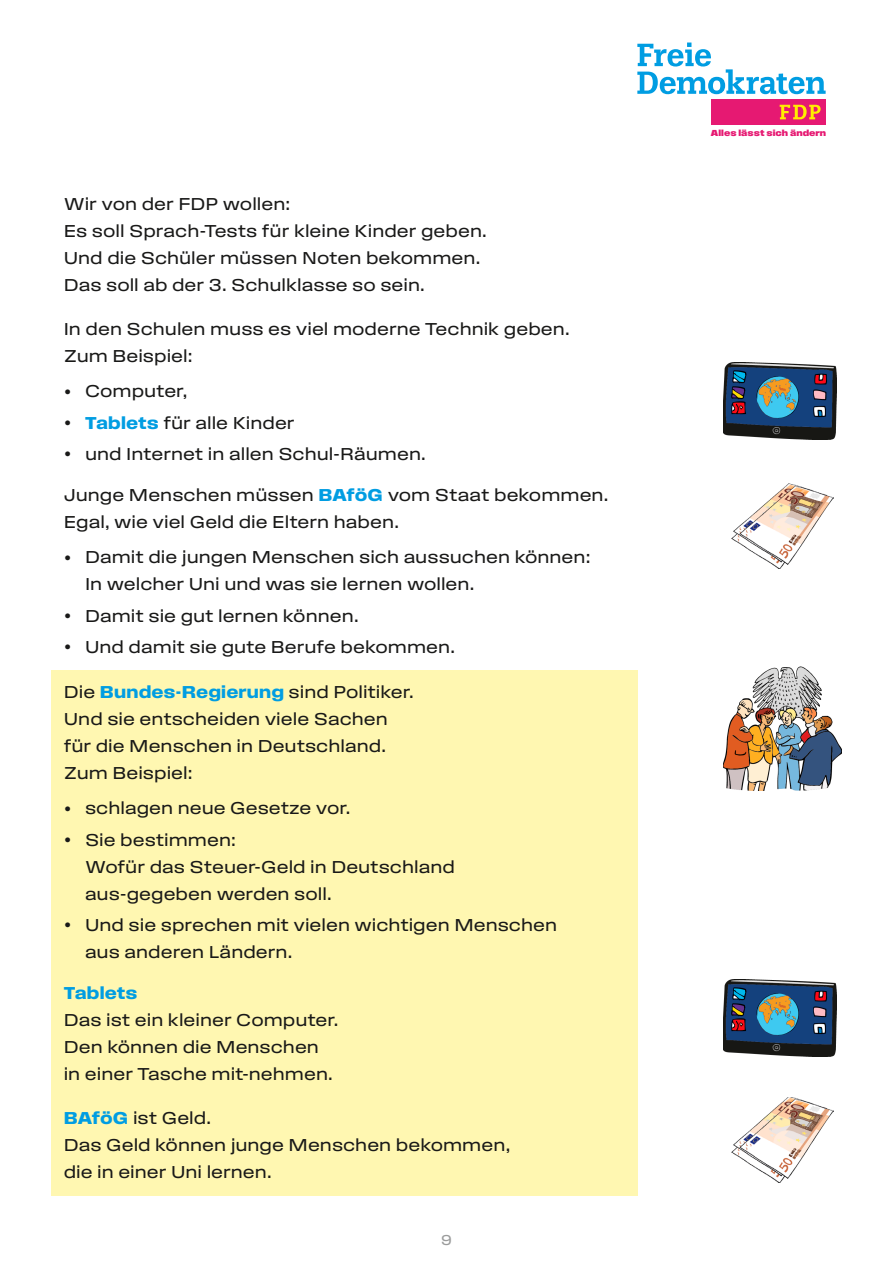
<style>
.page{position:relative;width:893px;height:1263px;background:#fff}
.page>*{position:absolute;margin:0;border:0;box-sizing:border-box;transform-origin:0 0}
.t1{font:18px/27px "Field Gothic No.72 Reg Wide";color:#191918}
.t2{font:18px "Field Gothic No.74 Demi Wide";letter-spacing:.005em;color:#009de2}
.t3{font:15px "Field Gothic No.72 Reg Wide";color:#9b9c9c}
.t4{font:9.15px "Field Gothic No.75 Bold Wide";color:#e61972}
.s1{font-family:"Lucida Grande";font-size:14.1px}
.s2{font-family:"Field Gothic No.74 Demi Wide";color:#009de2}
</style>
<div class="page">
<div style="left:51px;top:671px;width:587px;height:525px;background:#fff7b1"></div>
<img style="left:731px;top:484px;width:102px;height:85px">
<img style="left:731px;top:1097px;width:102px;height:85px">
<img style="left:723px;top:666px;width:119px;height:125px">
<img style="left:723px;top:363px;width:113px;height:77px">
<img style="left:723px;top:979px;width:113px;height:77px">
<svg style="left:637px;top:43px;width:189px;height:51px"></svg>
<div style="left:711px;top:99px;width:115px;height:26px;background:#e61972"></div>
<svg style="left:780px;top:105px;width:41px;height:14px"></svg>
<p class="t1" style="left:64px;top:190px;width:425px">Wir von der FDP wollen:<br>Es soll Sprach-Tests für kleine Kinder geben.<br>Und die Schüler müssen Noten bekommen.<br>Das soll ab der 3. Schulklasse so sein.</p>
<p class="t1" style="left:64px;top:315px;width:507px">In den Schulen muss es viel moderne Technik geben.<br>Zum Beispiel:</p>
<p class="t1" style="left:64px;top:378px;width:125px"><span class="s1">•</span> Computer,</p>
<p class="t1" style="left:64px;top:409px;width:232px"><span class="s1">•</span> <span class="s2">Tablets</span> für alle Kinder</p>
<p class="t1" style="left:64px;top:440px;width:364px"><span class="s1">•</span> und Internet in allen Schul-Räumen.</p>
<p class="t1" style="left:64px;top:481px;width:546px">Junge Menschen müssen <span class="s2">BAföG</span> vom Staat bekommen.<br>Egal, wie viel Geld die Eltern haben.</p>
<p class="t1" style="left:85px;top:544px;width:507px;text-indent:-21px"><span class="s1">•</span> Damit die jungen Menschen sich aussuchen können:<br>In welcher Uni und was sie lernen wollen.</p>
<p class="t1" style="left:64px;top:602px;width:296px"><span class="s1">•</span> Damit sie gut lernen können.</p>
<p class="t1" style="left:64px;top:633px;width:393px"><span class="s1">•</span> Und damit sie gute Berufe bekommen.</p>
<p class="t1" style="left:64px;top:678px;width:351px">Die <span class="s2">Bundes-Regierung</span> sind Politiker.<br>Und sie entscheiden viele Sachen für die Menschen in Deutschland.<br>Zum Beispiel:</p>
<p class="t1" style="left:64px;top:795px;width:288px"><span class="s1">•</span> schlagen neue Gesetze vor.</p>
<p class="t1" style="left:85px;top:826px;width:371px;text-indent:-21px"><span class="s1">•</span> Sie bestimmen:<br>Wofür das Steuer-Geld in Deutschland aus-gegeben werden soll.</p>
<p class="t1" style="left:85px;top:911px;width:474px;text-indent:-21px"><span class="s1">•</span> Und sie sprechen mit vielen wichtigen Menschen aus anderen Ländern.</p>
<p class="t2" style="left:64px;top:983px;width:75px">Tablets</p>
<p class="t1" style="left:64px;top:1006px;width:276px">Das ist ein kleiner Computer.<br>Den können die Menschen in einer Tasche mit-nehmen.</p>
<p class="t1" style="left:64px;top:1104px;width:448px"><span class="s2">BAföG</span> ist Geld.<br>Das Geld können junge Menschen bekommen, die in einer Uni lernen.</p>
<p class="t3" style="left:441px;top:1232px;width:12px">9</p>
<p class="t4" style="left:711px;top:128px;width:117px">Alles lässt sich ändern</p>
</div>
